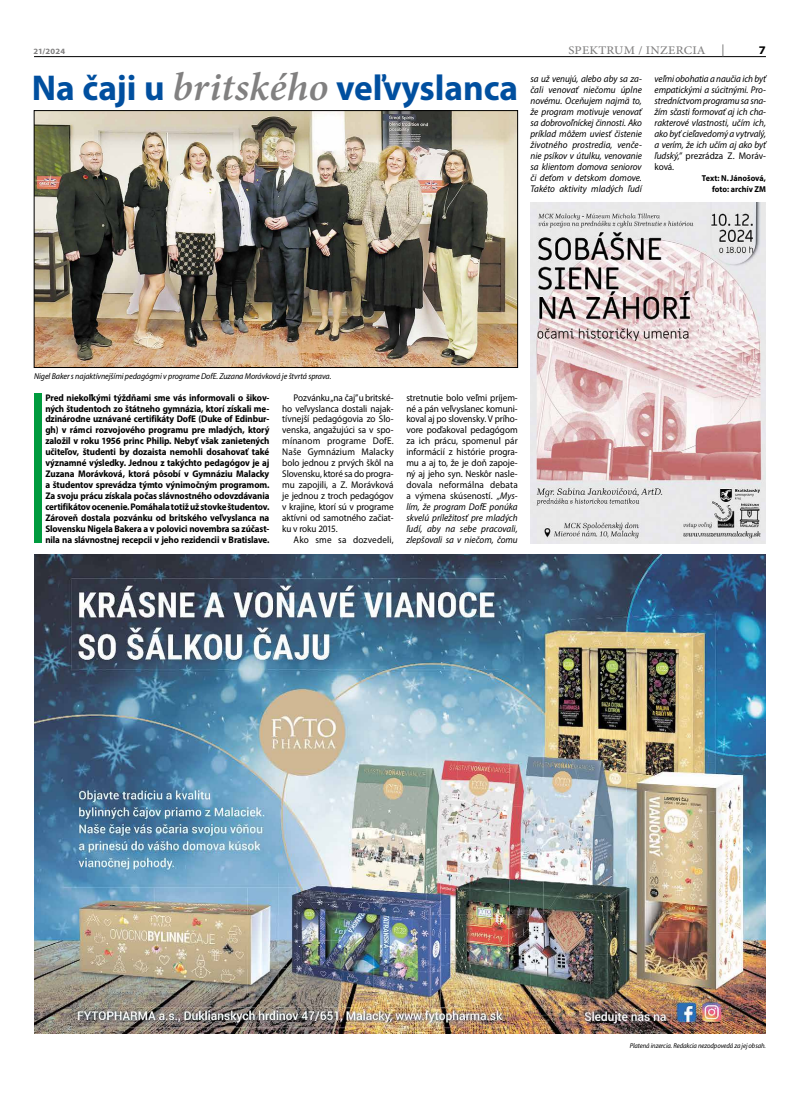
<style>
.page{position:relative;width:800px;height:1106px;background:#fff}
.page>*{position:absolute;margin:0;border:0;box-sizing:border-box;transform-origin:0 0}
.t1{font:700 36px "Myriad Pro";color:#004f9f}
.t2{font:500 11.7px "Minion Pro";letter-spacing:.02em;color:#818080;scale:1.08 1}
.t3{font:700 11.7px "Myriad Pro";color:#000;scale:1.08 1}
.t4{font:9.7px/11px "Myriad Pro";letter-spacing:-.005em;color:#000;text-align:justify;scale:.94 1}
.t5{font:italic 9.7px/11px "Myriad Pro";letter-spacing:-.01em;color:#000;text-align:justify;scale:.94 1}
.t6{font:9.7px "Myriad Pro";letter-spacing:.015em;color:#000;scale:.94 1}
.t7{font:700 9.6px/11px "Myriad Pro";letter-spacing:-.015em;color:#000;text-align:justify;scale:.94 1}
.t8{font:italic 8.6px "Myriad Pro";letter-spacing:-.01em;color:#000;scale:.95 1}
.t9{font:700 8.6px/11px "Myriad Pro";color:#000;text-align:right;scale:.95 1}
.t10{font:700 8.1px "Myriad Pro";letter-spacing:.02em;color:#818080;scale:1.05 1}
.t11{font:italic 7px "Myriad Pro";letter-spacing:-.01em;color:#000;scale:.94 1}
.s1{font-family:"Minion Pro";font-weight:600;font-style:italic;font-size:40px;color:#818080}
.s2{font-style:normal}
.s3{font-style:italic}
</style>
<div class="page">
<hr style="left:34px;top:56px;width:731px;height:1px;background:#000">
<svg style="left:722px;top:44px;width:1px;height:12px"></svg>
<img style="left:34px;top:554px;width:731px;height:479px">
<img style="left:36px;top:112px;width:479px;height:253px">
<div style="left:34px;top:110px;width:483px;height:257px;border:1px solid #000"></div>
<div style="left:34px;top:394px;width:7px;height:149px;background:#009b3e"></div>
<img style="left:530px;top:203px;width:235px;height:340px">
<p class="t2" style="left:568px;top:42px;width:128px">SPEKTRUM / INZERCIA</p>
<p class="t10" style="left:33px;top:46px;width:32px">21/2024</p>
<p class="t3" style="left:758px;top:42px;width:8px">7</p>
<h1 class="t1" style="left:32px;top:64px;width:488px">Na čaji u <span class="s1">britského</span> veľvyslanca</h1>
<p class="t5" style="left:530px;top:73px;width:120px">sa už venujú, alebo aby sa za&shy;čali venovať niečomu úplne novému. Oceňujem najmä to, že program motivuje venovať sa dobrovoľníckej činnosti. Ako príklad môžem uviesť čistenie životného prostredia, venče&shy;nie psíkov v útulku, venovanie sa klientom domova seniorov či deťom v detskom domove.<br>Takéto aktivity mladých ľudí</p>
<p class="t5" style="left:654px;top:73px;width:120px">veľmi obohatia a naučia ich byť empatickými a súcitnými. Pro&shy;stredníctvom programu sa sna&shy;žím sčasti formovať aj ich cha&shy;rakterové vlastnosti, učím ich, ako byť cieľavedomý a vytrvalý, a verím, že ich učím aj ako byť ľudský,” <span class="s2">prezrádza Z. Moráv&shy;ková.</span></p>
<p class="t9" style="left:701px;top:172px;width:69px">Text: N. Jánošová, foto: archív ZM</p>
<p class="t8" style="left:34px;top:370px;width:314px">Nigel Baker s najaktívnejšími pedagógmi v programe DofE. Zuzana Morávková je štvrtá sprava.</p>
<p class="t7" style="left:45px;top:391px;width:240px">Pred niekoľkými týždňami sme vás informovali o šikov&shy;ných študentoch zo štátneho gymnázia, ktorí získali me&shy;dzinárodne uznávané certifikáty DofE (Duke of Edinbur&shy;gh) v rámci rozvojového programu pre mladých, ktorý založil v roku 1956 princ Philip. Nebyť však zanietených učiteľov, študenti by dozaista nemohli dosahovať také významné výsledky. Jednou z takýchto pedagógov je aj Zuzana Morávková, ktorá pôsobí v Gymnáziu Malacky a študentov sprevádza týmto výnimočným programom.<br>Za svoju prácu získala počas slávnostného odovzdávania certifikátov ocenenie. Pomáhala totiž už stovke študentov.<br>Zároveň dostala pozvánku od britského veľvyslanca na Slovensku Nigela Bakera a v polovici novembra sa zúčast&shy;nila na slávnostnej recepcii v jeho rezidencii v Bratislave.</p>
<p class="t4" style="left:282px;top:391px;width:120px;text-indent:11px">Pozvánku„na čaj”u britské&shy;ho veľvyslanca dostali najak&shy;tívnejší pedagógovia zo Slo&shy;venska, angažujúci sa v spo&shy;mínanom programe DofE.<br>Naše Gymnázium Malacky bolo jednou z prvých škôl na Slovensku, ktoré sa do progra&shy;mu zapojili, a Z. Morávková je jednou z troch pedagógov v krajine, ktorí sú v programe aktívni od samotného začiat&shy;ku v roku 2015.</p>
<p class="t6" style="left:293px;top:534px;width:108px">Ako sme sa dozvedeli,</p>
<p class="t4" style="left:406px;top:391px;width:120px">stretnutie bolo veľmi príjem&shy;né a pán veľvyslanec komuni&shy;koval aj po slovensky. V prího&shy;vore poďakoval pedagógom za ich prácu, spomenul pár informácií z histórie progra&shy;mu a aj to, že je doň zapoje&shy;ný aj jeho syn. Neskôr nasle&shy;dovala neformálna debata a výmena skúseností. <span class="s3">„Mys&shy;lím, že program DofE ponúka skvelú príležitosť pre mladých ľudí, aby na sebe pracovali, zlepšovali sa v niečom, čomu</span></p>
<p class="t11" style="left:629px;top:1041px;width:146px">Platená inzercia. Redakcia nezodpovedá za jej obsah.</p>
</div>
